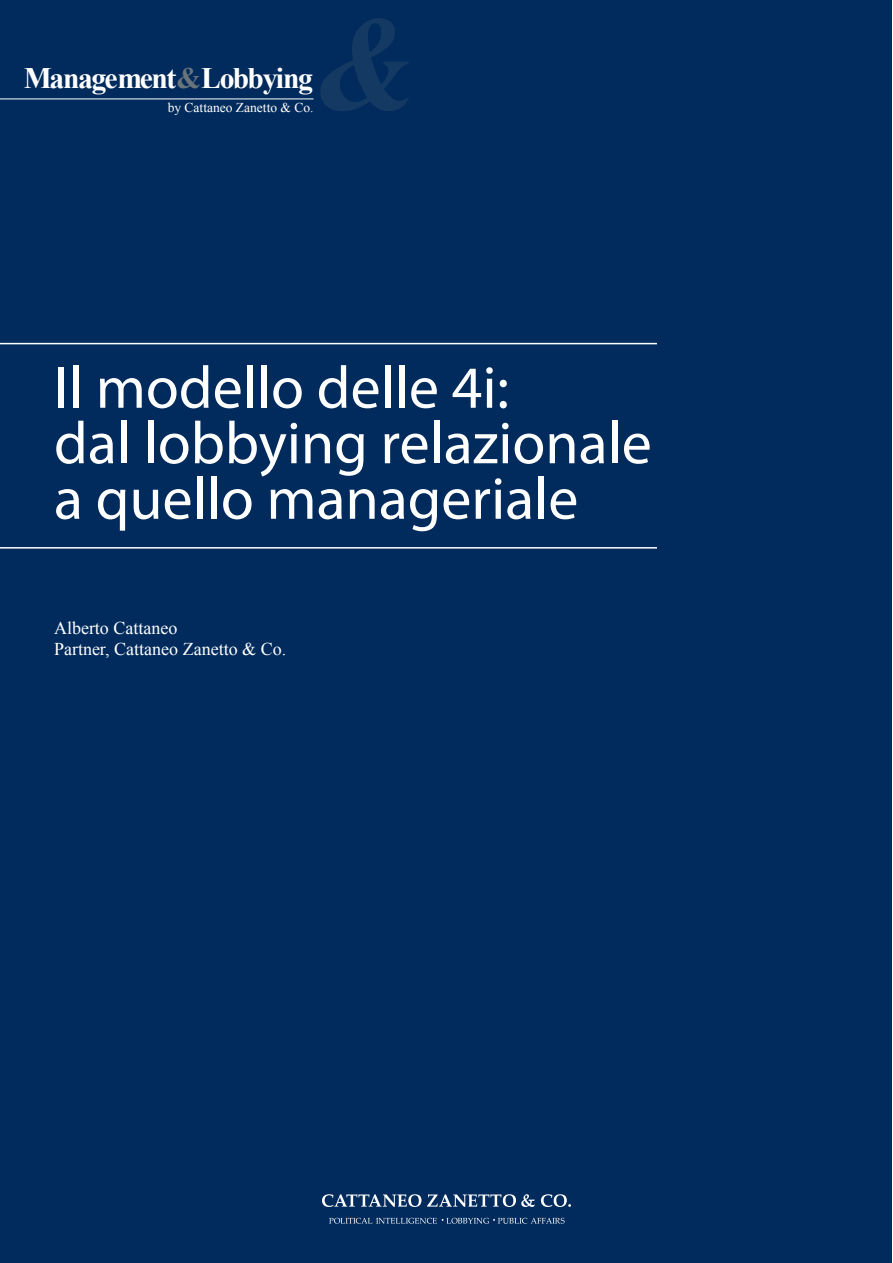
<style>
.page{position:relative;width:893px;height:1263px;background:#fff}
.page>*{position:absolute;margin:0;border:0;box-sizing:border-box;transform-origin:0 0}
.t1{font:60px/55.5px "Myriad Pro";color:#fff}
.t2{font:700 29.7px "Times New Roman";letter-spacing:-.05em;color:#fff}
.t3{font:18px/21.6px "Times New Roman";color:#fff}
.t4{font:13.5px "Times New Roman";color:#fff}
.s1{color:#6a747b}
</style>
<div class="page">
<div style="left:1px;top:0;width:891px;height:1263px;background:#002b5c"></div>
<svg style="left:320px;top:18px;width:89px;height:93px"></svg>
<hr style="left:0;top:99px;width:314px;height:1px;background:#fff">
<hr style="left:0;top:343px;width:657px;height:1px;background:#fff">
<hr style="left:0;top:547px;width:657px;height:2px;background:#fff">
<svg style="left:322px;top:1194px;width:99px;height:13px"></svg>
<svg style="left:427px;top:1194px;width:108px;height:13px"></svg>
<svg style="left:541px;top:1194px;width:30px;height:13px"></svg>
<svg style="left:329px;top:1218px;width:236px;height:6px"></svg>
<p class="t2" style="left:24px;top:58px;width:291px">Management<span class="s1">&amp;</span>Lobbying</p>
<p class="t4" style="left:168px;top:98px;width:147px">by Cattaneo Zanetto &amp; Co.</p>
<p class="t1" style="left:54px;top:361px;width:599px">Il modello delle 4i:<br>dal lobbying relazionale a quello manageriale</p>
<p class="t3" style="left:54px;top:617px;width:234px">Alberto Cattaneo<br>Partner, Cattaneo Zanetto &amp; Co.</p>
</div>
